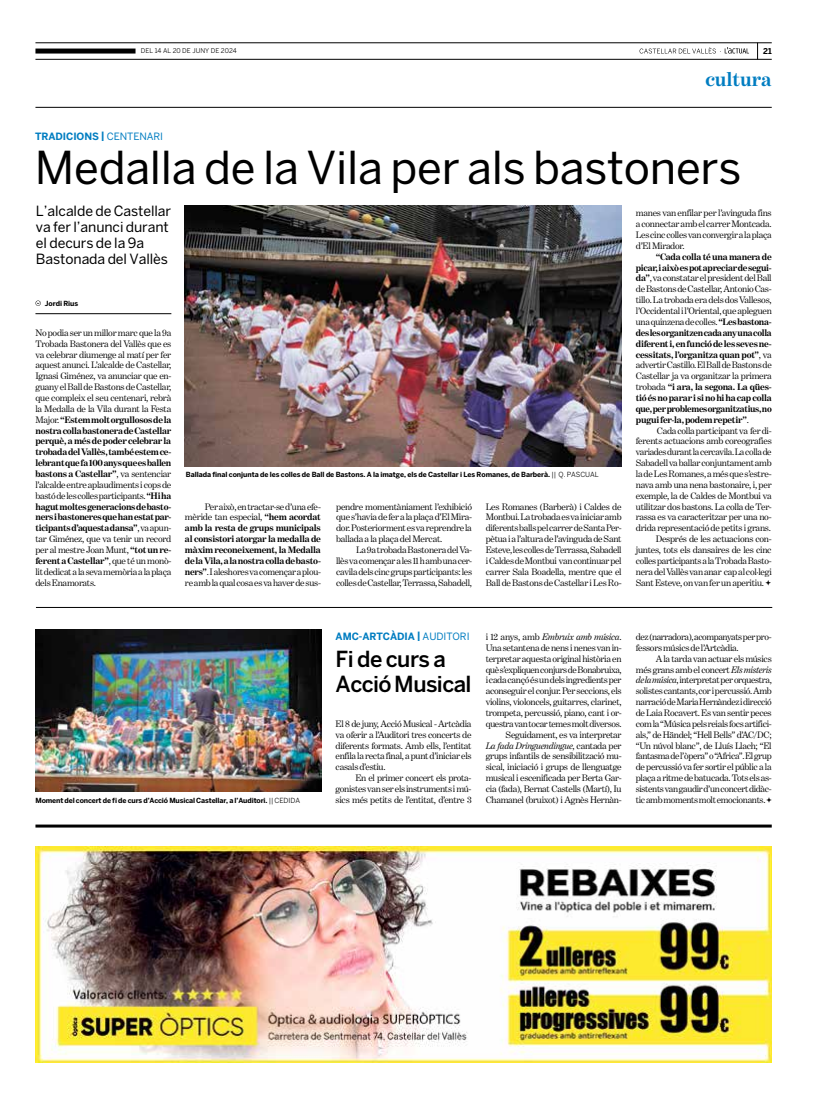
<style>
.page{position:relative;width:820px;height:1106px;background:#fff}
.page>*{position:absolute;margin:0;border:0;box-sizing:border-box;transform-origin:0 0}
.t1{font:45px "Benton Sans";letter-spacing:-.005em;color:#000}
.t2{font:500 22px/25px "Benton Sans";letter-spacing:-.03em;color:#000}
.t3{font:700 20px "Benton Modern One";letter-spacing:-.005em;color:#007dc1}
.t4{font:14px/16px "Benton Sans";letter-spacing:-.005em;color:#000}
.t5{font:700 10px "Benton Sans";letter-spacing:-.01em;color:#007dc1}
.t6{font:9.5px/10.9px "Benton Modern One";letter-spacing:-.03em;color:#000;text-align:justify}
.t7{font:700 9.5px/10.9px "Benton Modern One";letter-spacing:-.025em;color:#000;text-align:justify}
.t8{font:700 8px "Benton Sans";color:#000}
.t9{font:700 7px "Benton Sans";letter-spacing:-.01em;color:#000}
.t10{font:6.5px "Benton Sans";letter-spacing:.005em;color:#000}
.s1{font-weight:400}
.s2{font-weight:700}
.s3{font-style:italic}
</style>
<div class="page">
<svg style="left:757px;top:44px;width:1px;height:15px"></svg>
<svg style="left:639px;top:47px;width:109px;height:7px"></svg>
<hr style="left:35px;top:107px;width:736px;height:1px;background:#000">
<hr style="left:35px;top:43px;width:736px;height:1px;background:#000">
<hr style="left:35px;top:59px;width:736px;height:1px;background:#000">
<div style="left:35px;top:49px;width:100px;height:5px;background:#000"></div>
<img style="left:185px;top:205px;width:436px;height:261px">
<svg style="left:35px;top:300px;width:6px;height:6px"></svg>
<hr style="left:35px;top:313px;width:136px;height:1px;background:#000">
<svg style="left:765px;top:580px;width:5px;height:5px"></svg>
<hr style="left:35px;top:824px;width:736px;height:3px;background:#000">
<hr style="left:36px;top:607px;width:736px;height:1px;background:#000">
<img style="left:35px;top:629px;width:286px;height:163px">
<svg style="left:766px;top:797px;width:5px;height:5px"></svg>
<img style="left:36px;top:846px;width:735px;height:216px">
<p class="t10" style="left:141px;top:47px;width:97px">DEL 14 AL 20 DE JUNY DE 2024</p>
<p class="t8" style="left:762px;top:46px;width:10px">21</p>
<h3 class="t3" style="left:705px;top:68px;width:68px">cultura</h3>
<p class="t5" style="left:35px;top:131px;width:129px">TRADICIONS | <span class="s1">CENTENARI</span></p>
<h1 class="t1" style="left:35px;top:141px;width:707px">Medalla de la Vila per als bastoners</h1>
<h3 class="t4" style="left:36px;top:202px;width:137px">L’alcalde de Castellar va fer l’anunci durant el decurs de la 9a<br>Bastonada del Vallès</h3>
<p class="t9" style="left:45px;top:299px;width:35px">Jordi Rius</p>
<p class="t6" style="left:635px;top:208px;width:137px">manes van enfilar per l’avinguda fins a connectar amb el carrer Montcada.<br>Les cinc colles van convergir a la plaça d’El Mirador.</p>
<p class="t7" style="left:635px;top:251px;width:137px;text-indent:20px">“Cada colla té una manera de picar, i això es pot apreciar de segui&shy;da”<span class="s1">, va constatar el president del Ball de Bastons de Castellar, Antonio Cas&shy;tillo. La trobada era dels dos Vallesos, l’Occidental i l’Oriental, que apleguen una quinzena de colles.</span> “Les bastona&shy;des les organitzen cada any una colla diferent i, en funció de les seves ne&shy;cessitats, l’organitza quan pot”<span class="s1">, va advertir Castillo. El Ball de Bastons de Castellar ja va organitzar la primera trobada</span> “i ara, la segona. La qües&shy;tió és no parar i si no hi ha cap colla que, per problemes organitzatius, no pugui fer-la, podem repetir”<span class="s1">.</span></p>
<p class="t6" style="left:656px;top:425px;width:116px">Cada colla participant va fer di-</p>
<p class="t6" style="left:635px;top:436px;width:137px">ferents actuacions amb coreografies</p>
<p class="t6" style="left:635px;top:446px;width:137px">variades durant la cercavila. La colla de</p>
<p class="t6" style="left:635px;top:457px;width:137px">Sabadell va ballar conjuntament amb</p>
<p class="t6" style="left:635px;top:468px;width:137px">la de Les Romanes, a més que s’estre-</p>
<p class="t6" style="left:635px;top:479px;width:137px">nava amb una nena bastonaire, i, per</p>
<p class="t6" style="left:635px;top:490px;width:137px">exemple, la de Caldes de Montbui va</p>
<p class="t6" style="left:635px;top:501px;width:137px">utilitzar dos bastons. La colla de Ter-</p>
<p class="t6" style="left:635px;top:512px;width:137px">rassa es va caracteritzar per una no-</p>
<p class="t6" style="left:635px;top:522px;width:136px">drida representació de petits i grans.</p>
<p class="t6" style="left:655px;top:533px;width:117px">Després de les actuacions con-</p>
<p class="t6" style="left:635px;top:544px;width:137px">juntes, tots els dansaires de les cinc</p>
<p class="t6" style="left:635px;top:555px;width:137px">colles participants a la Trobada Basto-</p>
<p class="t6" style="left:635px;top:566px;width:137px">nera del Vallès van anar cap al col·legi</p>
<p class="t6" style="left:635px;top:577px;width:130px">Sant Esteve, on van fer un aperitiu.</p>
<p class="t6" style="left:35px;top:327px;width:137px">No podia ser un millor marc que la 9a Trobada Bastonera del Vallès que es va celebrar diumenge al matí per fer aquest anunci. L’alcalde de Castellar, Ignasi Giménez, va anunciar que en&shy;guany el Ball de Bastons de Castellar, que compleix el seu centenari, rebrà la Medalla de la Vila durant la Festa Major. <span class="s2">“Estem molt orgullosos de la nostra colla bastonera de Castellar perquè, a més de poder celebrar la trobada del Vallès, també estem ce&shy;lebrant que fa 100 anys que es ballen bastons a Castellar”</span>, va sentenciar l’alcalde entre aplaudiments i cops de bastó de les colles participants. <span class="s2">“Hi ha hagut moltes generacions de basto&shy;ners i bastoneres que han estat par&shy;ticipants d’aquesta dansa”</span>, va apun&shy;tar Giménez, que va tenir un record per al mestre Joan Munt, <span class="s2">“tot un re&shy;ferent a Castellar”</span>,que té un monò&shy;lit dedicat a la seva memòria a la plaça dels Enamorats.</p>
<p class="t9" style="left:186px;top:470px;width:414px">Ballada final conjunta de les colles de Ball de Bastons. A la imatge, els de Castellar i Les Romanes, de Barberà. <span class="s1">|| Q. PASCUAL</span></p>
<p class="t7" style="left:185px;top:501px;width:137px;text-indent:20px"><span class="s1">Per això, en tractar-se d’una efe&shy;mèride tan especial,</span> “hem acordat amb la resta de grups municipals al consistori atorgar la medalla de màxim reconeixement, la Medalla de la Vila, a la nostra colla de basto&shy;ners”<span class="s1">. I aleshores va començar a plou&shy;re amb la qual cosa es va haver de sus-</span></p>
<p class="t6" style="left:336px;top:501px;width:137px">pendre momentàniament l’exhibició que s’havia de fer a la plaça d’El Mira&shy;dor. Posteriorment es va reprendre la ballada a la plaça del Mercat.</p>
<p class="t6" style="left:336px;top:544px;width:137px;text-indent:20px">La 9a trobada Bastonera del Va&shy;llès va començar a les 11 h amb una cer&shy;cavila dels cinc grups participants: les colles de Castellar, Terrassa, Sabadell,</p>
<p class="t6" style="left:485px;top:501px;width:137px">Les Romanes (Barberà) i Caldes de Montbui. La trobada es va iniciar amb diferents balls pel carrer de Santa Per&shy;pètua i a l’altura de l’avinguda de Sant Esteve, les colles de Terrassa, Sabadell i Caldes de Montbui van continuar pel carrer Sala Boadella, mentre que el Ball de Bastons de Castellar i Les Ro-</p>
<p class="t9" style="left:35px;top:796px;width:266px">Moment del concert de fi de curs d’Acció Musical Castellar, a l’Auditori. <span class="s1">|| CEDIDA</span></p>
<p class="t5" style="left:335px;top:630px;width:135px">AMC-ARTCÀDIA | <span class="s1">AUDITORI</span></p>
<h2 class="t2" style="left:335px;top:646px;width:137px">Fi de curs a<br>Acció Musical</h2>
<p class="t6" style="left:335px;top:718px;width:137px">El 8 de juny, Acció Musical - Artcàdia va oferir a l’Auditori tres concerts de diferents formats. Amb ells, l’entitat enfila la recta final, a punt d’iniciar els casals d’estiu.</p>
<p class="t6" style="left:335px;top:772px;width:137px;text-indent:20px">En el primer concert els prota&shy;gonistes van ser els instruments i mú&shy;sics més petits de l’entitat, d’entre 3</p>
<p class="t6" style="left:485px;top:631px;width:137px;text-align:right">i 12 anys, amb <span class="s3">Embruix amb música</span>.<br>Una setantena de nens i nenes van in&shy;terpretar aquesta original història en què s’expliquen conjurs de Bonabruixa, i cada cançó és un dels ingredients per aconseguir el conjur. Per seccions, els violins, violoncels, guitarres, clarinet, trompeta, percussió, piano, cant i or&shy;questra van tocar temes molt diversos.<br>Seguidament, es va interpretar<br><span class="s3">La fada Dringuendingue</span>, cantada per grups infantils de sensibilització mu&shy;sical, iniciació i grups de llenguatge musical i escenificada per Berta Gar&shy;cia (fada), Bernat Castells (Martí), Iu Chamanel (bruixot) i Agnès Hernàn-</p>
<p class="t6" style="left:635px;top:631px;width:137px">dez (narradora), acompanyats per pro&shy;fessors músics de l’Artcàdia.</p>
<p class="t6" style="left:635px;top:653px;width:137px;text-indent:20px">A la tarda van actuar els músics més grans amb el concert <span class="s3">Els misteris de la música</span>, interpretat per orquestra, solistes cantants, cor i percussió. Amb narració de Maria Hernàndez i direcció de Laia Rocavert. Es van sentir peces com la “Música pels reials focs artifici&shy;als,” de Händel; “Hell Bells” d’AC/DC; “Un núvol blanc”, de Lluís Llach; “El fantasma de l’òpera” o “Africa”. El grup de percussió va fer sortir el públic a la plaça a ritme de batucada. Tots els as&shy;sistents van gaudir d’un concert didàc&shy;tic amb moments molt emocionants.</p>
</div>
